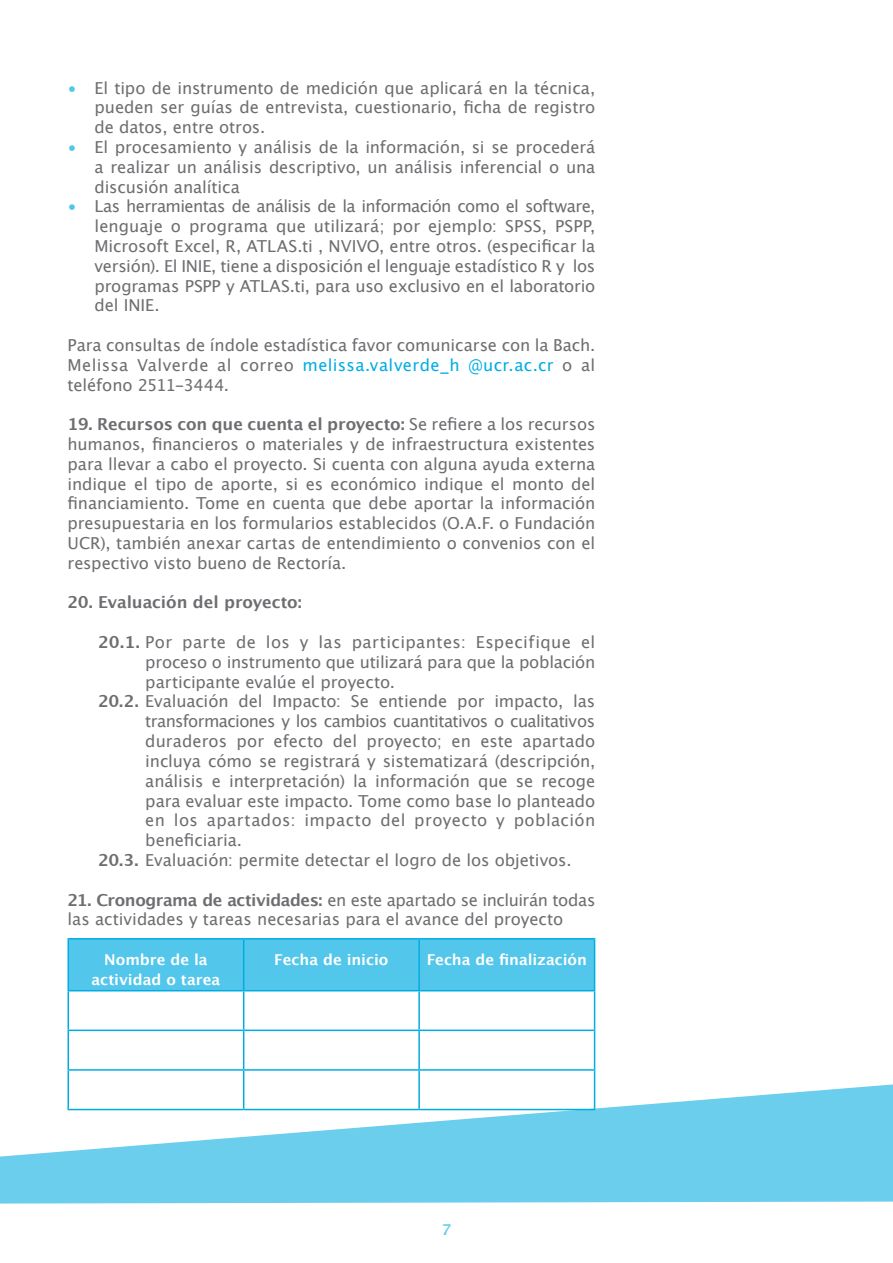
<style>
.page{position:relative;width:893px;height:1263px;background:#fff}
.page>*{position:absolute;margin:0;border:0;box-sizing:border-box;transform-origin:0 0}
.t1{font:16.5px/19.8px "Lucida Grande";letter-spacing:-.005em;color:#6d6e71;text-align:justify}
.t2{font:16.5px "Lucida Grande";letter-spacing:.025em;color:#6d6e71}
.t3{font:16.5px "Lucida Grande";letter-spacing:-.035em;color:#6d6e71}
.t4{font:700 16.5px "Lucida Grande";letter-spacing:-.01em;color:#6d6e71}
.t5{font:700 15px/19.8px "Lucida Grande";color:#fff;text-align:center}
.t6{font:700 15px "Lucida Grande";color:#6bceec}
.s1{color:#53c6eb}
.s2{color:#00ade3}
.s3{font-weight:700}
</style>
<div class="page">
<svg style="left:0;top:1084px;width:893px;height:120px;fill:#6bceec"></svg>
<div style="left:69px;top:939px;width:525px;height:51px;background:#53c6eb"></div>
<hr style="left:68px;top:990px;width:176px;height:1px;background:#00ade3">
<hr style="left:244px;top:990px;width:175px;height:1px;background:#00ade3">
<hr style="left:419px;top:990px;width:176px;height:1px;background:#00ade3">
<hr style="left:68px;top:938px;width:176px;height:1px;background:#00ade3">
<hr style="left:68px;top:939px;width:1px;height:51px;background:#00ade3">
<hr style="left:419px;top:938px;width:176px;height:1px;background:#00ade3">
<hr style="left:594px;top:939px;width:1px;height:51px;background:#00ade3">
<hr style="left:68px;top:991px;width:1px;height:38px;background:#00ade3">
<hr style="left:594px;top:991px;width:1px;height:38px;background:#00ade3">
<hr style="left:68px;top:1029px;width:176px;height:2px;background:#00ade3">
<hr style="left:68px;top:1031px;width:1px;height:38px;background:#00ade3">
<hr style="left:419px;top:1029px;width:176px;height:2px;background:#00ade3">
<hr style="left:594px;top:1031px;width:1px;height:38px;background:#00ade3">
<hr style="left:68px;top:1069px;width:176px;height:2px;background:#00ade3">
<hr style="left:68px;top:1071px;width:1px;height:38px;background:#00ade3">
<hr style="left:419px;top:1069px;width:176px;height:2px;background:#00ade3">
<hr style="left:594px;top:1071px;width:1px;height:38px;background:#00ade3">
<hr style="left:68px;top:1109px;width:176px;height:1px;background:#00ade3">
<hr style="left:419px;top:1109px;width:176px;height:1px;background:#00ade3">
<hr style="left:244px;top:938px;width:175px;height:1px;background:#00ade3">
<hr style="left:243px;top:939px;width:1px;height:51px;background:#00ade3">
<hr style="left:418px;top:939px;width:2px;height:51px;background:#00ade3">
<hr style="left:243px;top:991px;width:1px;height:38px;background:#00ade3">
<hr style="left:418px;top:991px;width:2px;height:38px;background:#00ade3">
<hr style="left:244px;top:1029px;width:175px;height:2px;background:#00ade3">
<hr style="left:243px;top:1031px;width:1px;height:38px;background:#00ade3">
<hr style="left:418px;top:1031px;width:2px;height:38px;background:#00ade3">
<hr style="left:244px;top:1069px;width:175px;height:2px;background:#00ade3">
<hr style="left:243px;top:1071px;width:1px;height:38px;background:#00ade3">
<hr style="left:418px;top:1071px;width:2px;height:38px;background:#00ade3">
<hr style="left:244px;top:1109px;width:175px;height:1px;background:#00ade3">
<p class="t1" style="left:95px;top:78px;width:502px;text-indent:-27px"><span class="s1">•</span> El tipo de instrumento de medición que aplicará en la técnica, pueden ser guías de entrevista, cuestionario, ficha de registro de datos, entre otros.</p>
<p class="t1" style="left:95px;top:137px;width:502px;text-indent:-27px"><span class="s1">•</span> El procesamiento y análisis de la información, si se procederá a realizar un análisis descriptivo, un análisis inferencial o una discusión analítica</p>
<p class="t1" style="left:95px;top:197px;width:502px;text-indent:-27px"><span class="s1">•</span> Las herramientas de análisis de la información como el software, lenguaje o programa que utilizará; por ejemplo: SPSS, PSPP, Microsoft Excel, R, ATLAS.ti , NVIVO, entre otros. (especificar la versión). El INIE, tiene a disposición el lenguaje estadístico R y los programas PSPP y ATLAS.ti, para uso exclusivo en el laboratorio del INIE.</p>
<p class="t1" style="left:68px;top:335px;width:529px">Para consultas de índole estadística favor comunicarse con la Bach.<br>Melissa Valverde al correo <span class="s2">melissa.valverde_h @ucr.ac.cr</span> o al teléfono 2511-3444.</p>
<p class="t1" style="left:68px;top:415px;width:529px"><span class="s3">19. Recursos con que cuenta el proyecto:</span> Se refiere a los recursos humanos, financieros o materiales y de infraestructura existentes para llevar a cabo el proyecto. Si cuenta con alguna ayuda externa indique el tipo de aporte, si es económico indique el monto del financiamiento. Tome en cuenta que debe aportar la información presupuestaria en los formularios establecidos (O.A.F. o Fundación UCR), también anexar cartas de entendimiento o convenios con el respectivo visto bueno de Rectoría.</p>
<p class="t4" style="left:68px;top:589px;width:236px">20. Evaluación del proyecto:</p>
<p class="t2" style="left:98px;top:633px;width:499px"><span class="s3">20.1.</span> Por parte de los y las participantes: Especifique el</p>
<p class="t1" style="left:145px;top:652px;width:452px">proceso o instrumento que utilizará para que la población</p>
<p class="t1" style="left:145px;top:672px;width:251px">participante evalúe el proyecto.</p>
<p class="t1" style="left:98px;top:692px;width:499px"><span class="s3">20.2.</span> Evaluación del Impacto: Se entiende por impacto, las</p>
<p class="t3" style="left:145px;top:712px;width:452px">transformaciones y los cambios cuantitativos o cualitativos</p>
<p class="t1" style="left:145px;top:731px;width:452px">duraderos por efecto del proyecto; en este apartado</p>
<p class="t1" style="left:145px;top:751px;width:452px">incluya cómo se registrará y sistematizará (descripción,</p>
<p class="t1" style="left:145px;top:771px;width:452px">análisis e interpretación) la información que se recoge</p>
<p class="t1" style="left:145px;top:791px;width:451px">para evaluar este impacto. Tome como base lo planteado</p>
<p class="t2" style="left:145px;top:811px;width:452px">en los apartados: impacto del proyecto y población</p>
<p class="t1" style="left:145px;top:830px;width:98px">beneficiaria.</p>
<p class="t1" style="left:98px;top:850px;width:475px"><span class="s3">20.3.</span> Evaluación: permite detectar el logro de los objetivos.</p>
<p class="t1" style="left:68px;top:890px;width:529px"><span class="s3">21. Cronograma de actividades:</span> en este apartado se incluirán todas las actividades y tareas necesarias para el avance del proyecto</p>
<p class="t5" style="left:91px;top:949px;width:130px">Nombre de la actividad o tarea</p>
<p class="t5" style="left:274px;top:949px;width:116px">Fecha de inicio</p>
<p class="t5" style="left:427px;top:949px;width:162px">Fecha de finalización</p>
<p class="t6" style="left:442px;top:1217px;width:11px">7</p>
</div>
